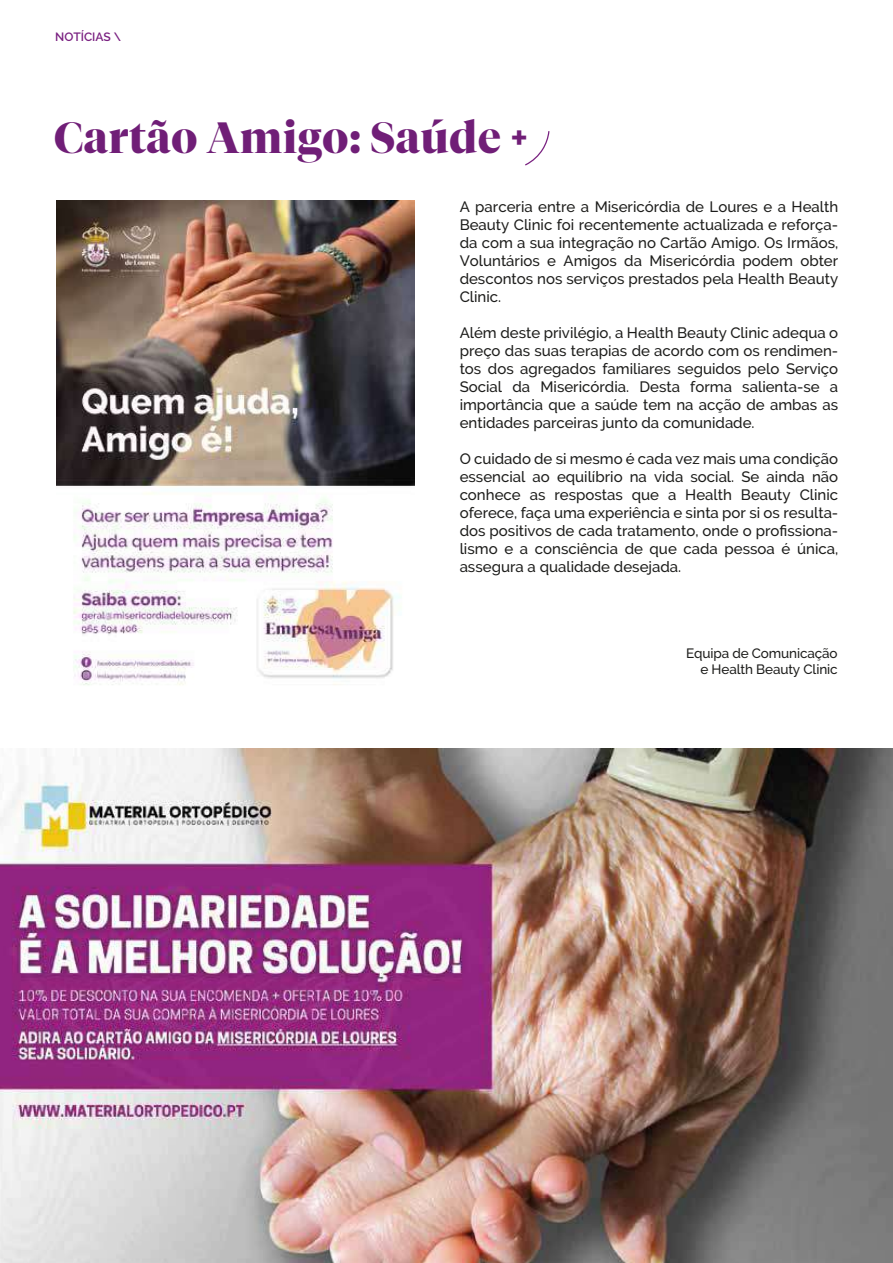
<style>
.page{position:relative;width:893px;height:1263px;background:#fff}
.page>*{position:absolute;margin:0;border:0;box-sizing:border-box;transform-origin:0 0}
.t1{font:700 43.5px "Tiempos Fine";letter-spacing:.02em;color:#701e77}
.t2{font:500 15px/18px "Raleway";color:#1d1d1b;text-align:justify}
.t3{font:500 13.5px/16.2px "Raleway";letter-spacing:-.01em;color:#1d1d1b;text-align:right}
.t4{font:600 12px "Raleway";color:#7a2181}
.s1{font-family:"Raleway";font-weight:600}
</style>
<div class="page">
<img style="left:56px;top:201px;width:358px;height:484px">
<img style="left:0;top:748px;width:893px;height:515px">
<svg style="left:525px;top:131px;width:24px;height:34px"></svg>
<p class="t4" style="left:55px;top:30px;width:68px">NOTÍCIAS \</p>
<h1 class="t1" style="left:54px;top:111px;width:476px">Cartão Amigo: Saúde <span class="s1">+</span></h1>
<p class="t2" style="left:460px;top:198px;width:380px">A parceria entre a Misericórdia de Loures e a Health Beauty Clinic foi recentemente actualizada e reforça&shy;da com a sua integração no Cartão Amigo. Os Irmãos, Voluntários e Amigos da Misericórdia podem obter descontos nos serviços prestados pela Health Beauty Clinic.</p>
<p class="t2" style="left:460px;top:324px;width:380px">Além deste privilégio, a Health Beauty Clinic adequa o preço das suas terapias de acordo com os rendimen&shy;tos dos agregados familiares seguidos pelo Serviço Social da Misericórdia. Desta forma salienta-se a importância que a saúde tem na acção de ambas as entidades parceiras junto da comunidade.</p>
<p class="t2" style="left:460px;top:450px;width:380px">O cuidado de si mesmo é cada vez mais uma condição essencial ao equilíbrio na vida social. Se ainda não conhece as respostas que a Health Beauty Clinic oferece, faça uma experiência e sinta por si os resulta&shy;dos positivos de cada tratamento, onde o profissiona&shy;lismo e a consciência de que cada pessoa é única, assegura a qualidade desejada.</p>
<p class="t3" style="left:686px;top:645px;width:153px">Equipa de Comunicação e Health Beauty Clinic</p>
</div>
